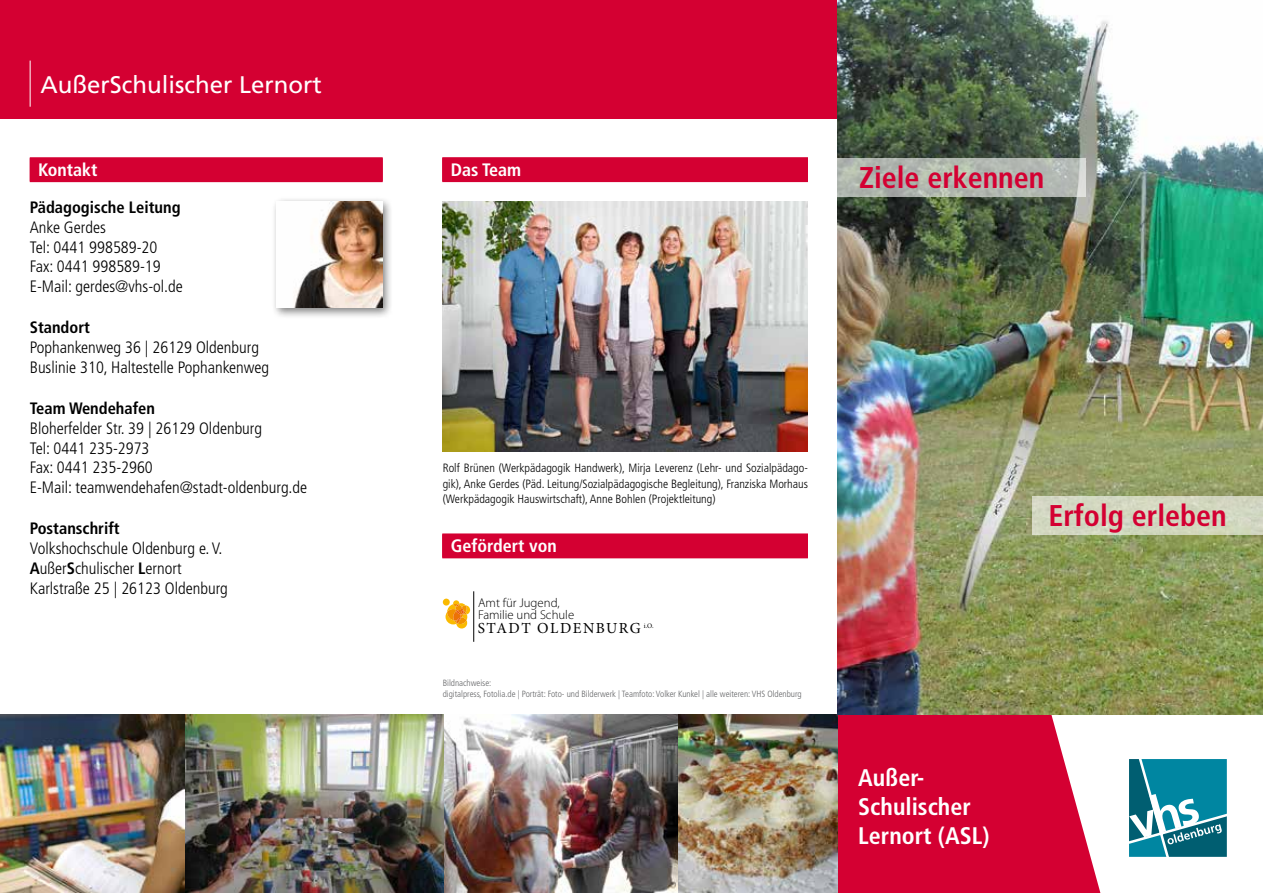
<style>
.page{position:relative;width:1263px;height:893px;background:#fff}
.page>*{position:absolute;margin:0;border:0;box-sizing:border-box;transform-origin:0 0}
.t1{font:700 condensed 30px "Frutiger LT Std";color:#d40032}
.t2{font:700 condensed 24px/28.8px "Frutiger";color:#fff}
.t3{font:24px "Frutiger";color:#fff}
.t4{font:700 condensed 18px "Frutiger LT Std";color:#fff}
.t5{font:300 condensed 16.5px/19.8px "Frutiger LT Std";color:#000}
.t6{font:700 condensed 16.5px "Frutiger LT Std";color:#000}
.t7{font:15.3px "Minion Pro";letter-spacing:.1em;color:#000}
.t8{font:300 12.75px/12px "Myriad Pro";color:#000}
.t9{font:300 condensed 12px/15.8px "Frutiger LT Std";color:#000;text-align:justify}
.t10{font:300 condensed 9px/10.8px "Frutiger LT Std";color:#646567}
.s1{font-weight:700}
</style>
<div class="page">
<div style="left:0;top:0;width:838px;height:118px;background:#d40032"></div>
<div style="left:838px;top:715px;width:221px;height:178px;background:#d40032"></div>
<hr style="left:30px;top:61px;width:1px;height:46px;background:#fff">
<div style="left:30px;top:157px;width:353px;height:24px;background:#de4065"></div>
<div style="left:30px;top:158px;width:353px;height:24px;background:#d40032"></div>
<div style="left:442px;top:157px;width:366px;height:24px;background:#dc325a"></div>
<div style="left:442px;top:158px;width:366px;height:24px;background:#d40032"></div>
<svg style="left:1059px;top:742px;width:168px;height:151px"></svg>
<div style="left:442px;top:533px;width:366px;height:24px;background:#e87892"></div>
<div style="left:442px;top:534px;width:366px;height:24px;background:#d40032"></div>
<hr style="left:473px;top:591px;width:1px;height:51px;background:#000">
<svg style="left:445px;top:600px;width:25px;height:28px"></svg>
<img style="left:0;top:714px;width:678px;height:179px">
<img style="left:443px;top:202px;width:365px;height:249px">
<img style="left:678px;top:714px;width:160px;height:179px">
<img style="left:838px;top:0;width:425px;height:715px">
<div style="left:271px;top:196px;width:123px;height:123px;background:#000;opacity:.5"></div>
<img style="left:276px;top:202px;width:106px;height:106px">
<svg style="left:838px;top:158px;width:248px;height:39px;background:#b2b8b1"></svg>
<div style="left:1032px;top:496px;width:231px;height:39px;background:#d2d7c1"></div>
<h2 class="t3" style="left:40px;top:70px;width:283px">AußerSchulischer Lernort</h2>
<p class="t4" style="left:38px;top:159px;width:61px">Kontakt</p>
<p class="t6" style="left:30px;top:197px;width:152px">Pädagogische Leitung</p>
<p class="t5" style="left:30px;top:217px;width:155px">Anke Gerdes<br>Tel: 0441 998589-20<br>Fax: 0441 998589-19<br>E-Mail: gerdes@vhs-ol.de</p>
<p class="t6" style="left:30px;top:318px;width:62px">Standort</p>
<p class="t5" style="left:30px;top:338px;width:241px">Pophankenweg 36 | 26129 Oldenburg<br>Buslinie 310, Haltestelle Pophankenweg</p>
<p class="t6" style="left:30px;top:398px;width:127px">Team Wendehafen</p>
<p class="t5" style="left:30px;top:418px;width:279px">Bloherfelder Str. 39 | 26129 Oldenburg<br>Tel: 0441 235-2973<br>Fax: 0441 235-2960<br>E-Mail: teamwendehafen@stadt-oldenburg.de</p>
<p class="t6" style="left:30px;top:519px;width:91px">Postanschrift</p>
<p class="t5" style="left:30px;top:539px;width:200px">Volkshochschule Oldenburg e. V.<br><span class="s1">A</span>ußer<span class="s1">S</span>chulischer <span class="s1">L</span>ernort<br>Karlstraße 25 | 26123 Oldenburg</p>
<p class="t4" style="left:451px;top:159px;width:72px">Das Team</p>
<h1 class="t1" style="left:859px;top:160px;width:187px">Ziele erkennen</h1>
<p class="t9" style="left:443px;top:460px;width:367px">Rolf Brünen (Werkpädagogik Handwerk), Mirja Leverenz (Lehr- und Sozialpädago&shy;gik), Anke Gerdes (Päd. Leitung/Sozialpädagogische Begleitung), Franziska Morhaus (Werkpädagogik Hauswirtschaft), Anne Bohlen (Projektleitung)</p>
<p class="t4" style="left:451px;top:535px;width:108px">Gefördert von</p>
<p class="t8" style="left:478px;top:596px;width:98px">Amt für Jugend,<br>Familie und Schule</p>
<p class="t7" style="left:478px;top:618px;width:177px">STADT OLDENBURG <sup>i.O.</sup></p>
<p class="t10" style="left:443px;top:677px;width:361px">Bildnachweise:<br>digitalpress, Fotolia.de | Porträt: Foto- und Bilderwerk | Teamfoto: Volker Kunkel | alle weiteren: VHS Oldenburg</p>
<h2 class="t2" style="left:858px;top:764px;width:133px">Außer-<br>Schulischer<br>Lernort (ASL)</h2>
<h1 class="t1" style="left:1048px;top:498px;width:180px">Erfolg erleben</h1>
</div>
